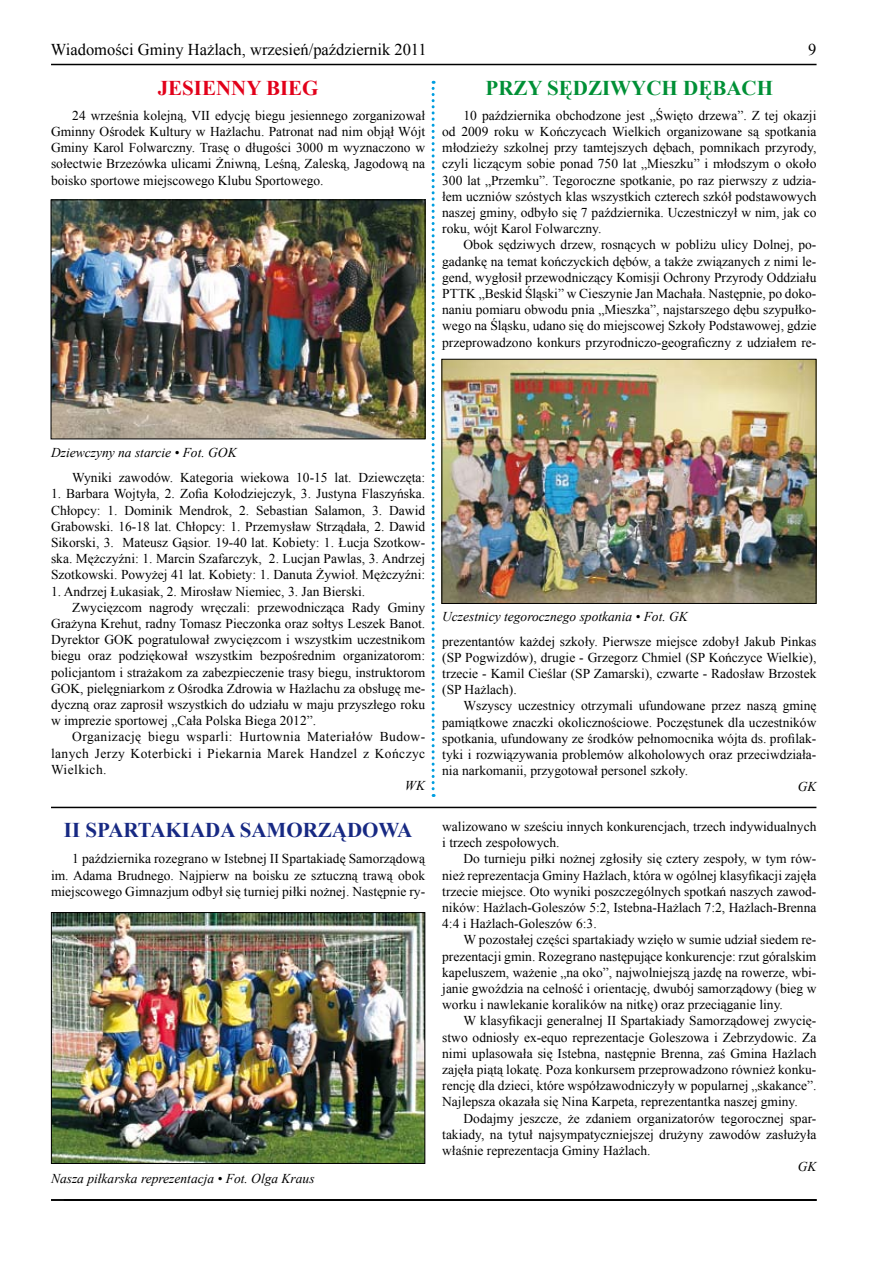
<style>
.page{position:relative;width:893px;height:1263px;background:#fff}
.page>*{position:absolute;margin:0;border:0;box-sizing:border-box;transform-origin:0 0}
.t1{font:700 21px "Times New Roman";color:#172983}
.t2{font:700 21px "Times New Roman";color:#009036}
.t3{font:700 21px "Times New Roman";color:#e2001a}
.t4{font:16.5px "Times New Roman";color:#000}
.t5{font:13.5px/16.2px "Times New Roman";color:#000;text-align:justify}
.t6{font:italic 13.5px "Times New Roman";color:#000}
.t7{font:13.5px "Times New Roman";letter-spacing:.03em;color:#000}
</style>
<div class="page">
<hr style="left:51px;top:64px;width:765px;height:1px;background:#000">
<hr style="left:51px;top:1199px;width:765px;height:2px;background:#000">
<svg style="left:432px;top:81px;width:3px;height:716px"></svg>
<hr style="left:51px;top:807px;width:765px;height:1px;background:#000">
<img style="left:53px;top:914px;width:370px;height:248px">
<div style="left:51px;top:912px;width:374px;height:252px;border:1px solid #000"></div>
<img style="left:53px;top:201px;width:370px;height:236px">
<div style="left:51px;top:199px;width:374px;height:240px;border:1px solid #000"></div>
<img style="left:443px;top:361px;width:371px;height:241px">
<div style="left:441px;top:359px;width:375px;height:245px;border:1px solid #000"></div>
<p class="t4" style="left:51px;top:39px;width:377px">Wiadomości Gminy Hażlach, wrzesień/październik 2011</p>
<p class="t4" style="left:808px;top:39px;width:10px">9</p>
<h1 class="t3" style="left:158px;top:73px;width:14px">JESIENNY</h1>
<h1 class="t3" style="left:266px;top:73px;width:14px">BIEG</h1>
<p class="t5" style="left:51px;top:107px;width:376px;text-indent:21px">24 września kolejną, VII edycję biegu jesiennego zorganizował Gminny Ośrodek Kultury w Hażlachu. Patronat nad nim objął Wójt Gminy Karol Folwarczny. Trasę o długości 3000 m wyznaczono w sołectwie Brzezówka ulicami Żniwną, Leśną, Zaleską, Jagodową na boisko sportowe miejscowego Klubu Sportowego.</p>
<h1 class="t2" style="left:486px;top:73px;width:89px">PRZY SĘDZIWY</h1>
<h1 class="t2" style="left:646px;top:73px;width:53px">CH DĘBACH</h1>
<p class="t5" style="left:442px;top:107px;width:376px;text-indent:21px">10 października obchodzone jest „Święto drzewa”. Z tej okazji od 2009 roku w Kończycach Wielkich organizowane są spotkania młodzieży szkolnej przy tamtejszych dębach, pomnikach przyrody, czyli liczącym sobie ponad 750 lat „Mieszku” i młodszym o około 300 lat „Przemku”. Tegoroczne spotkanie, po raz pierwszy z udzia&shy;łem uczniów szóstych klas wszystkich czterech szkół podstawowych naszej gminy, odbyło się 7 października. Uczestniczył w nim, jak co roku, wójt Karol Folwarczny.</p>
<p class="t5" style="left:442px;top:236px;width:376px;text-indent:21px">Obok sędziwych drzew, rosnących w pobliżu ulicy Dolnej, po&shy;gadankę na temat kończyckich dębów, a także związanych z nimi le&shy;gend, wygłosił przewodniczący Komisji Ochrony Przyrody Oddziału PTTK „Beskid Śląski” w Cieszynie Jan Machała. Następnie, po doko&shy;naniu pomiaru obwodu pnia „Mieszka”, najstarszego dębu szypułko&shy;wego na Śląsku, udano się do miejscowej Szkoły Podstawowej, gdzie przeprowadzono konkurs przyrodniczo-geograficzny z udziałem re-</p>
<p class="t6" style="left:51px;top:443px;width:187px">Dziewczyny na starcie • Fot. GOK</p>
<p class="t5" style="left:72px;top:469px;width:354px">Wyniki zawodów. Kategoria wiekowa 10-15 lat. Dziewczęta:</p>
<p class="t5" style="left:51px;top:486px;width:376px">1. Barbara Wojtyła, 2. Zofia Kołodziejczyk, 3. Justyna Flaszyńska.<br>Chłopcy: 1. Dominik Mendrok, 2. Sebastian Salamon, 3. Dawid Grabowski. 16-18 lat. Chłopcy: 1. Przemysław Strządała, 2. Dawid Sikorski, 3. Mateusz Gąsior. 19-40 lat. Kobiety: 1. Łucja Szotkow&shy;ska. Mężczyźni: 1. Marcin Szafarczyk, 2. Lucjan Pawlas, 3. Andrzej Szotkowski. Powyżej 41 lat. Kobiety: 1. Danuta Żywioł. Mężczyźni:</p>
<p class="t5" style="left:51px;top:583px;width:316px">1. Andrzej Łukasiak, 2. Mirosław Niemiec, 3. Jan Bierski.</p>
<p class="t5" style="left:72px;top:599px;width:354px">Zwycięzcom nagrody wręczali: przewodnicząca Rady Gminy</p>
<p class="t5" style="left:51px;top:615px;width:376px">Grażyna Krehut, radny Tomasz Pieczonka oraz sołtys Leszek Banot.</p>
<p class="t5" style="left:51px;top:631px;width:376px">Dyrektor GOK pogratulował zwycięzcom i wszystkim uczestnikom</p>
<p class="t5" style="left:51px;top:648px;width:376px">biegu oraz podziękował wszystkim bezpośrednim organizatorom:</p>
<p class="t5" style="left:51px;top:664px;width:376px">policjantom i strażakom za zabezpieczenie trasy biegu, instruktorom</p>
<p class="t5" style="left:51px;top:680px;width:376px">GOK, pielęgniarkom z Ośrodka Zdrowia w Hażlachu za obsługę me-</p>
<p class="t5" style="left:51px;top:696px;width:376px">dyczną oraz zaprosił wszystkich do udziału w maju przyszłego roku</p>
<p class="t5" style="left:51px;top:712px;width:267px">w imprezie sportowej „Cała Polska Biega 2012”.</p>
<p class="t7" style="left:72px;top:728px;width:354px">Organizację biegu wsparli: Hurtownia Materiałów Budow-</p>
<p class="t7" style="left:51px;top:744px;width:376px">lanych Jerzy Koterbicki i Piekarnia Marek Handzel z Kończyc</p>
<p class="t7" style="left:51px;top:760px;width:57px">Wielkich.</p>
<p class="t6" style="left:405px;top:776px;width:22px">WK</p>
<p class="t6" style="left:442px;top:607px;width:247px">Uczestnicy tegorocznego spotkania • Fot. GK</p>
<p class="t5" style="left:442px;top:633px;width:376px">prezentantów każdej szkoły. Pierwsze miejsce zdobył Jakub Pinkas (SP Pogwizdów), drugie - Grzegorz Chmiel (SP Kończyce Wielkie), trzecie - Kamil Cieślar (SP Zamarski), czwarte - Radosław Brzostek (SP Hażlach).</p>
<p class="t5" style="left:442px;top:697px;width:376px;text-indent:21px">Wszyscy uczestnicy otrzymali ufundowane przez naszą gminę pamiątkowe znaczki okolicznościowe. Poczęstunek dla uczestników spotkania, ufundowany ze środków pełnomocnika wójta ds. profilak&shy;tyki i rozwiązywania problemów alkoholowych oraz przeciwdziała&shy;nia narkomanii, przygotował personel szkoły.</p>
<p class="t6" style="left:798px;top:777px;width:20px">GK</p>
<h1 class="t1" style="left:64px;top:816px;width:350px">II SPARTAKIADA SAMORZĄDOWA</h1>
<p class="t5" style="left:442px;top:818px;width:376px">walizowano w sześciu innych konkurencjach, trzech indywidualnych i trzech zespołowych.</p>
<p class="t5" style="left:442px;top:850px;width:376px;text-indent:21px">Do turnieju piłki nożnej zgłosiły się cztery zespoły, w tym rów&shy;nież reprezentacja Gminy Hażlach, która w ogólnej klasyfikacji zajęła trzecie miejsce. Oto wyniki poszczególnych spotkań naszych zawod&shy;ników: Hażlach-Goleszów 5:2, Istebna-Hażlach 7:2, Hażlach-Brenna 4:4 i Hażlach-Goleszów 6:3.</p>
<p class="t5" style="left:442px;top:931px;width:376px;text-indent:21px">W pozostałej części spartakiady wzięło w sumie udział siedem re&shy;prezentacji gmin. Rozegrano następujące konkurencje: rzut góralskim kapeluszem, ważenie „na oko”, najwolniejszą jazdę na rowerze, wbi&shy;janie gwoździa na celność i orientację, dwubój samorządowy (bieg w worku i nawlekanie koralików na nitkę) oraz przeciąganie liny.</p>
<p class="t5" style="left:442px;top:1012px;width:376px;text-indent:21px">W klasyfikacji generalnej II Spartakiady Samorządowej zwycię&shy;stwo odniosły ex-equo reprezentacje Goleszowa i Zebrzydowic. Za nimi uplasowała się Istebna, następnie Brenna, zaś Gmina Hażlach zajęła piątą lokatę. Poza konkursem przeprowadzono również konku&shy;rencję dla dzieci, które współzawodniczyły w popularnej „skakance”.<br>Najlepsza okazała się Nina Karpeta, reprezentantka naszej gminy.</p>
<p class="t5" style="left:442px;top:1110px;width:376px;text-indent:21px">Dodajmy jeszcze, że zdaniem organizatorów tegorocznej spar&shy;takiady, na tytuł najsympatyczniejszej drużyny zawodów zasłużyła właśnie reprezentacja Gminy Hażlach.</p>
<p class="t6" style="left:798px;top:1157px;width:20px">GK</p>
<p class="t5" style="left:51px;top:850px;width:376px;text-indent:21px">1 października rozegrano w Istebnej II Spartakiadę Samorządową im. Adama Brudnego. Najpierw na boisku ze sztuczną trawą obok miejscowego Gimnazjum odbył się turniej piłki nożnej. Następnie ry-</p>
<p class="t6" style="left:51px;top:1169px;width:265px">Nasza piłkarska reprezentacja • Fot. Olga Kraus</p>
</div>
